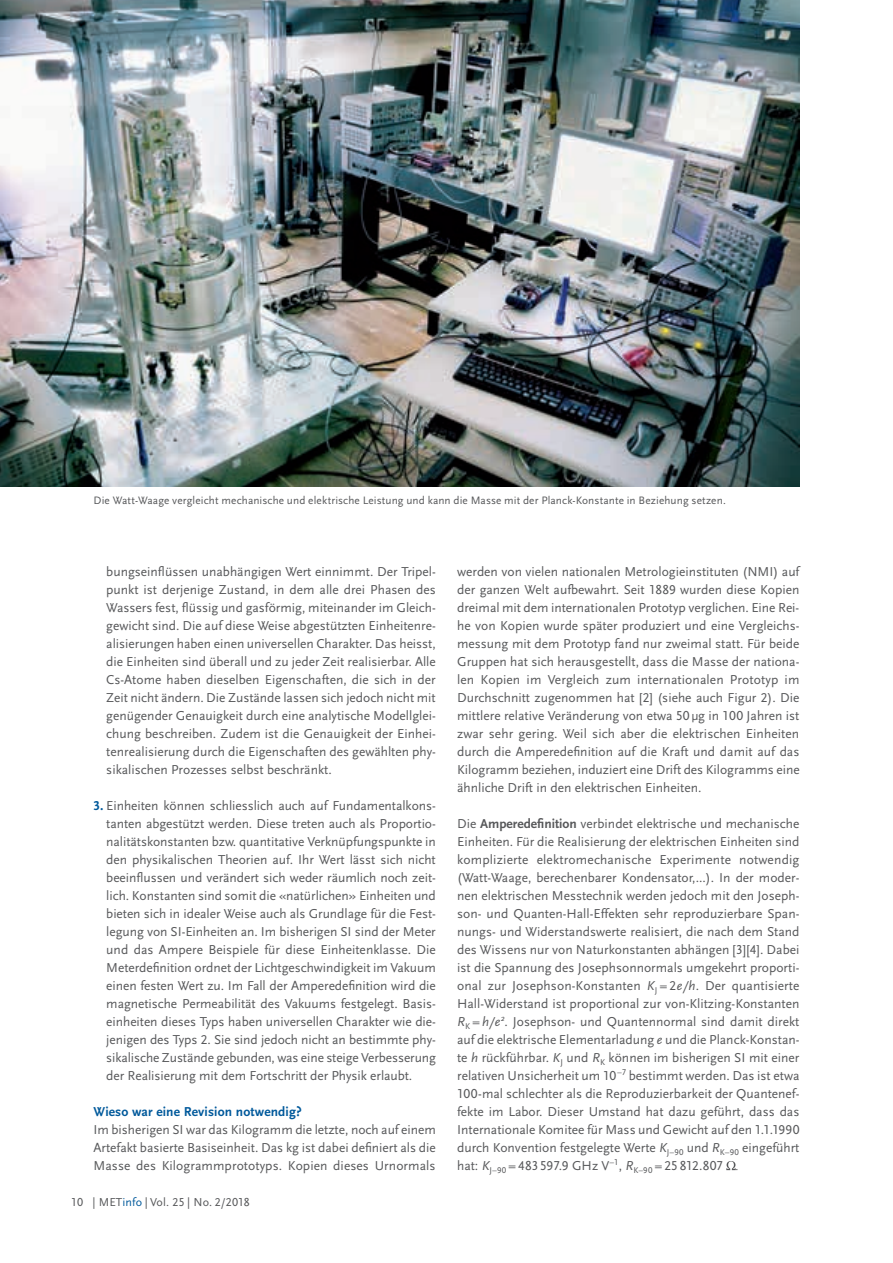
<style>
.page{position:relative;width:893px;height:1263px;background:#fff}
.page>*{position:absolute;margin:0;border:0;box-sizing:border-box;transform-origin:0 0}
.t1{font:13.5px/18px "Scala Sans";color:#57585a;text-align:justify}
.t2{font:13.5px "Scala Sans Caps";letter-spacing:-.005em;color:#57585a}
.t3{font:700 13.5px "Scala Sans";letter-spacing:.01em;color:#00599b}
.t4{font:12px "Scala Sans";letter-spacing:.01em;color:#57585a}
.t5{font:11.25px "Scala Sans";letter-spacing:.01em;color:#57585a}
.s1{font-family:"Scala Sans Caps";font-weight:700;color:#00599b}
.s2{font-family:"Scala Sans Caps"}
.s3{color:#00599b}
.s4{font-family:"Helvetica Neue";font-size:11.7px}
.s5{font-weight:700}
.s6{font-style:italic}
.s7{font-family:"Scala Sans"}
.s8{font-family:"Scala Sans";font-style:italic}
.s9{font-family:"Times New Roman";font-style:italic}
</style>
<div class="page">
<svg style="left:726px;top:1161px;width:10px;height:9px"></svg>
<img style="left:0;top:0;width:799px;height:486px">
<p class="t5" style="left:94px;top:495px;width:634px">Die Watt-Waage vergleicht mechanische und elektrische Leistung und kann die Masse mit der Planck-Konstante in Beziehung setzen.</p>
<p class="t1" style="left:106px;top:563px;width:331px">bungseinflüssen unabhängigen Wert einnimmt. Der Tripel&shy;punkt ist derjenige Zustand, in dem alle drei Phasen des Wassers fest, flüssig und gasförmig, miteinander im Gleich&shy;gewicht sind. Die auf diese Weise abgestützten Einheitenre&shy;alisierungen haben einen universellen Charakter. Das heisst, die Einheiten sind überall und zu jeder Zeit realisierbar. Alle Cs-Atome haben dieselben Eigenschaften, die sich in der Zeit nicht ändern. Die Zustände lassen sich jedoch nicht mit genügender Genauigkeit durch eine analytische Modellglei&shy;chung beschreiben. Zudem ist die Genauigkeit der Einhei&shy;tenrealisierung durch die Eigenschaften des gewählten phy&shy;sikalischen Prozesses selbst beschränkt.</p>
<p class="t1" style="left:106px;top:797px;width:331px;text-indent:-13px"><span class="s1">3.</span> Einheiten können schliesslich auch auf Fundamentalkons&shy;tanten abgestützt werden. Diese treten auch als Proportio&shy;nalitätskonstanten bzw. quantitative Verknüpfungspunkte in den physikalischen Theorien auf. Ihr Wert lässt sich nicht beeinflussen und verändert sich weder räumlich noch zeit&shy;lich. Konstanten sind somit die «natürlichen» Einheiten und bieten sich in idealer Weise auch als Grundlage für die Fest&shy;legung von SI-Einheiten an. Im bisherigen SI sind der Meter und das Ampere Beispiele für diese Einheitenklasse. Die Meterdefinition ordnet der Lichtgeschwindigkeit im Vakuum einen festen Wert zu. Im Fall der Amperedefinition wird die magnetische Permeabilität des Vakuums festgelegt. Basis&shy;einheiten dieses Typs haben universellen Charakter wie die&shy;jenigen des Typs <span class="s2">2</span>. Sie sind jedoch nicht an bestimmte phy&shy;sikalische Zustände gebunden, was eine steige Verbesserung der Realisierung mit dem Fortschritt der Physik erlaubt.</p>
<p class="t3" style="left:94px;top:1104px;width:210px">Wieso war eine Revision notwendig?</p>
<p class="t1" style="left:94px;top:1121px;width:344px">Im bisherigen SI war das Kilogramm die letzte, noch auf einem Artefakt basierte Basiseinheit. Das kg ist dabei definiert als die Masse des Kilogrammprototyps. Kopien dieses Urnormals</p>
<p class="t4" style="left:71px;top:1196px;width:180px"><span class="s2">10</span> | MET<span class="s3">info</span> | Vol. <span class="s2">25</span> | No. <span class="s2">2/2018</span></p>
<p class="t1" style="left:457px;top:563px;width:344px">werden von vielen nationalen Metrologieinstituten (NMI) auf der ganzen Welt aufbewahrt. Seit <span class="s2">1889</span> wurden diese Kopien dreimal mit dem internationalen Prototyp verglichen. Eine Rei&shy;he von Kopien wurde später produziert und eine Vergleichs&shy;messung mit dem Prototyp fand nur zweimal statt. Für beide Gruppen hat sich herausgestellt, dass die Masse der nationa&shy;len Kopien im Vergleich zum internationalen Prototyp im Durchschnitt zugenommen hat <span class="s2">[2]</span> (siehe auch Figur <span class="s2">2</span>). Die mittlere relative Veränderung von etwa <span class="s2">50</span> <span class="s4">μ</span>g in <span class="s2">100</span> Jahren ist zwar sehr gering. Weil sich aber die elektrischen Einheiten durch die Amperedefinition auf die Kraft und damit auf das Kilogramm beziehen, induziert eine Drift des Kilogramms eine ähnliche Drift in den elektrischen Einheiten.</p>
<p class="t1" style="left:457px;top:815px;width:344px">Die <span class="s5">Amperedefinition</span> verbindet elektrische und mechanische Einheiten. Für die Realisierung der elektrischen Einheiten sind komplizierte elektromechanische Experimente notwendig (Watt-Waage, berechenbarer Kondensator,...). In der moder&shy;nen elektrischen Messtechnik werden jedoch mit den Joseph&shy;son- und Quanten-Hall-Effekten sehr reproduzierbare Span&shy;nungs- und Widerstandswerte realisiert, die nach dem Stand des Wissens nur von Naturkonstanten abhängen <span class="s2">[3][4]</span>. Dabei ist die Spannung des Josephsonnormals umgekehrt proporti&shy;onal zur Josephson-Konstanten <span class="s6">K</span><sub>J</sub> = <span class="s2">2</span><span class="s6">e/h</span>. Der quantisierte Hall-Widerstand ist proportional zur von-Klitzing-Konstanten <span class="s6">R</span><sub>K</sub> = <span class="s6">h/e</span><sup>2</sup>. Josephson- und Quantennormal sind damit direkt auf die elektrische Elementarladung <span class="s6">e</span> und die Planck-Konstan&shy;te <span class="s6">h</span> rückführbar. <span class="s6">K</span><sub>J</sub> und <span class="s6">R</span><sub>K</sub> können im bisherigen SI mit einer relativen Unsicherheit um <span class="s2">10</span><sup>–7</sup> bestimmt werden. Das ist etwa <span class="s2">100</span>-mal schlechter als die Reproduzierbarkeit der Quantenef&shy;fekte im Labor. Dieser Umstand hat dazu geführt, dass das Internationale Komitee für Mass und Gewicht auf den <span class="s2">1.1.1990 </span>durch Konvention festgelegte Werte <span class="s6">K</span><sub>J–</sub><sub>90</sub> und <span class="s6">R</span><sub>K–</sub><sub>90</sub> eingeführt</p>
<p class="t2" style="left:457px;top:1158px;width:283px"><span class="s7">hat:</span> <span class="s8">K</span><sub>J–</sub><sub>90</sub> <span class="s7">=</span> 483597.9 <span class="s7">GHz V</span><sup>–</sup><sup>1</sup><span class="s7">,</span> <span class="s8">R</span><sub>K–</sub><sub>90</sub> <span class="s7">=</span> 25812.807 <span class="s9">.</span></p>
</div>
